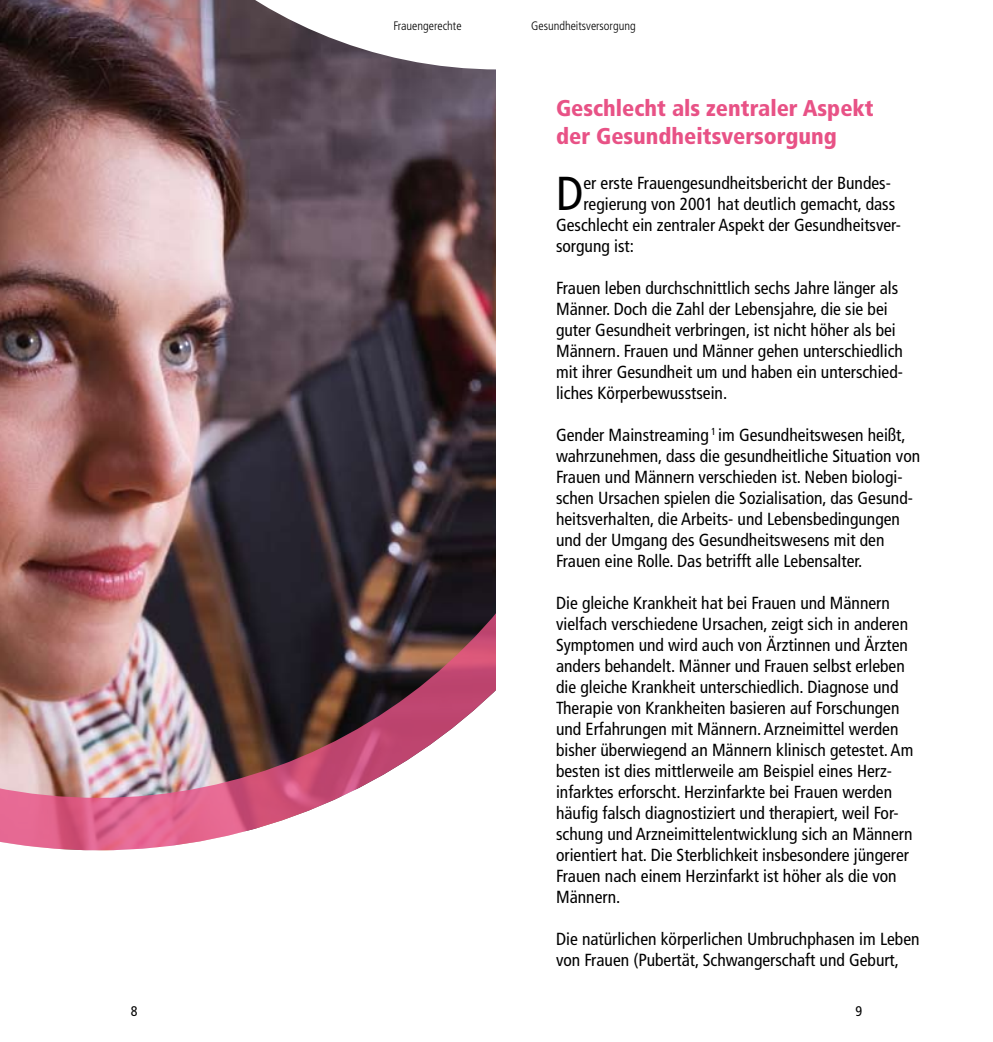
<style>
.page{position:relative;width:993px;height:1042px;background:#fff}
.page>*{position:absolute;margin:0;border:0;box-sizing:border-box;transform-origin:0 0}
.t1{font:condensed 47.6px "Frutiger";color:#000}
.t2{font:900 condensed 22.75px/27.3px "Frutiger";color:#e85286}
.t3{font:condensed 17.5px/21px "Frutiger";color:#000}
.t4{font:condensed 14px "Frutiger";color:#000}
.t5{font:300 condensed 12.25px "Frutiger";color:#000}
</style>
<div class="page">
<img style="left:0;top:0;width:496px;height:850px">
<svg style="left:36px;top:0;width:460px;height:69px"></svg>
<p class="t5" style="left:393px;top:19px;width:70px">Frauengerechte</p>
<p class="t5" style="left:531px;top:19px;width:106px">Gesundheitsversorgung</p>
<h2 class="t2" style="left:556px;top:95px;width:319px">Geschlecht als zentraler Aspekt der Gesundheitsversorgung</h2>
<h1 class="t1" style="left:556px;top:166px;width:29px">D</h1>
<p class="t3" style="left:583px;top:173px;width:309px">er erste Frauengesundheitsbericht der Bundes-</p>
<p class="t3" style="left:583px;top:194px;width:313px">regierung von 2001 hat deutlich gemacht, dass</p>
<p class="t3" style="left:556px;top:215px;width:346px">Geschlecht ein zentraler Aspekt der Gesundheitsver-</p>
<p class="t3" style="left:556px;top:236px;width:79px">sorgung ist:</p>
<p class="t3" style="left:556px;top:278px;width:348px">Frauen leben durchschnittlich sechs Jahre länger als Männer. Doch die Zahl der Lebensjahre, die sie bei guter Gesundheit verbringen, ist nicht höher als bei Männern. Frauen und Männer gehen unterschiedlich mit ihrer Gesundheit um und haben ein unterschied&shy;liches Körperbewusstsein.</p>
<p class="t3" style="left:556px;top:425px;width:365px">Gender Mainstreaming <sup>1</sup> im Gesundheitswesen heißt, wahrzunehmen, dass die gesundheitliche Situation von Frauen und Männern verschieden ist. Neben biologi&shy;schen Ursachen spielen die Sozialisation, das Gesund&shy;heitsverhalten, die Arbeits- und Lebensbedingungen und der Umgang des Gesundheitswesens mit den Frauen eine Rolle. Das betrifft alle Lebensalter.</p>
<p class="t3" style="left:556px;top:593px;width:358px">Die gleiche Krankheit hat bei Frauen und Männern vielfach verschiedene Ursachen, zeigt sich in anderen Symptomen und wird auch von Ärztinnen und Ärzten anders behandelt. Männer und Frauen selbst erleben die gleiche Krankheit unterschiedlich. Diagnose und Therapie von Krankheiten basieren auf Forschungen und Erfahrungen mit Männern. Arzneimittel werden bisher überwiegend an Männern klinisch getestet. Am besten ist dies mittlerweile am Beispiel eines Herz&shy;infarktes erforscht. Herzinfarkte bei Frauen werden häufig falsch diagnostiziert und therapiert, weil For&shy;schung und Arzneimittelentwicklung sich an Männern orientiert hat. Die Sterblichkeit insbesondere jüngerer Frauen nach einem Herzinfarkt ist höher als die von Männern.</p>
<p class="t3" style="left:556px;top:929px;width:365px">Die natürlichen körperlichen Umbruchphasen im Leben von Frauen (Pubertät, Schwangerschaft und Geburt,</p>
<p class="t4" style="left:131px;top:1003px;width:8px">8</p>
<p class="t4" style="left:855px;top:1003px;width:8px">9</p>
</div>
